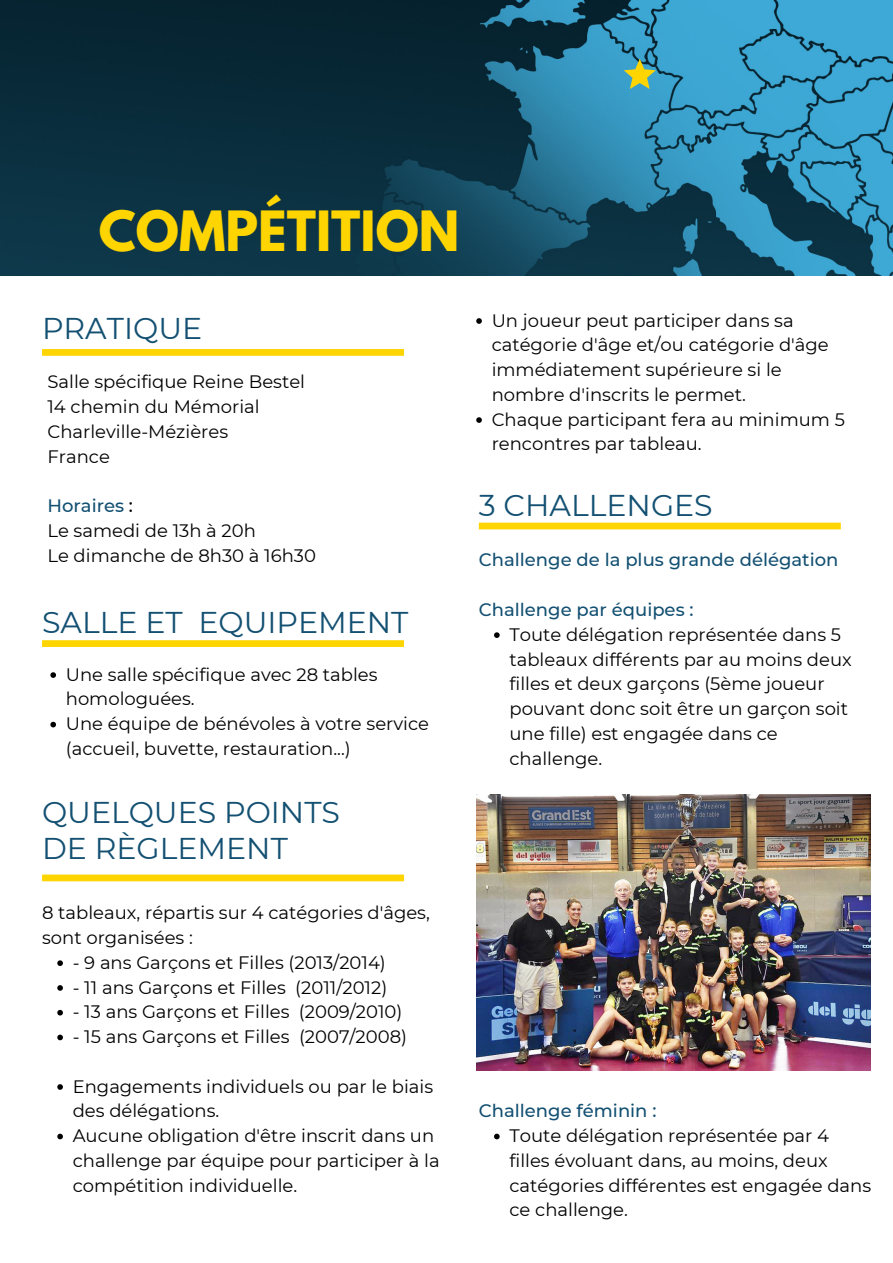
<style>
.page{position:relative;width:893px;height:1263px;background:#fff}
.page>*{position:absolute;margin:0;border:0;box-sizing:border-box;transform-origin:0 0}
.t1{font:700 49.12px "League Spartan";color:#fed501}
.t2{font:30px/35.5px "Montserrat";color:#135072}
.t3{font:18px/24.8px "Montserrat";color:#000}
.t4{font:500 18px "Montserrat";color:#135072}
.s1{color:#000}
</style>
<div class="page">
<img style="left:0;top:0;width:893px;height:276px">
<div style="left:42px;top:349px;width:362px;height:7px;background:#fed501"></div>
<div style="left:42px;top:874px;width:362px;height:7px;background:#fed501"></div>
<div style="left:479px;top:523px;width:362px;height:6px;background:#fed501"></div>
<div style="left:42px;top:640px;width:362px;height:7px;background:#fed501"></div>
<img style="left:476px;top:794px;width:394px;height:276px">
<svg style="left:494px;top:632px;width:6px;height:6px"></svg>
<svg style="left:57px;top:960px;width:6px;height:6px"></svg>
<svg style="left:57px;top:985px;width:6px;height:6px"></svg>
<svg style="left:57px;top:1010px;width:6px;height:5px"></svg>
<svg style="left:57px;top:1035px;width:6px;height:5px"></svg>
<svg style="left:57px;top:1084px;width:6px;height:6px"></svg>
<svg style="left:57px;top:1134px;width:6px;height:5px"></svg>
<svg style="left:624px;top:59px;width:32px;height:30px"></svg>
<svg style="left:50px;top:672px;width:6px;height:6px"></svg>
<svg style="left:50px;top:722px;width:6px;height:5px"></svg>
<svg style="left:476px;top:318px;width:6px;height:6px"></svg>
<svg style="left:476px;top:417px;width:6px;height:6px"></svg>
<svg style="left:494px;top:1134px;width:6px;height:5px"></svg>
<p class="t1" style="left:99px;top:206px;width:362px">COMPÉTITION</p>
<p class="t2" style="left:42px;top:310px;width:162px">PRATIQUE</p>
<p class="t3" style="left:47px;top:369px;width:259px">Salle spécifique Reine Bestel</p>
<p class="t3" style="left:47px;top:394px;width:214px">14 chemin du Mémorial</p>
<p class="t3" style="left:47px;top:419px;width:182px">Charleville-Mézières</p>
<p class="t3" style="left:47px;top:444px;width:64px">France</p>
<p class="t4" style="left:47px;top:495px;width:87px">Horaires <span class="s1">:</span></p>
<p class="t3" style="left:47px;top:518px;width:210px">Le samedi de 13h à 20h</p>
<p class="t3" style="left:47px;top:543px;width:270px">Le dimanche de 8h30 à 16h30</p>
<p class="t2" style="left:42px;top:605px;width:368px">SALLE ET EQUIPEMENT</p>
<p class="t3" style="left:66px;top:662px;width:313px">Une salle spécifique avec 28 tables homologuées.</p>
<p class="t3" style="left:66px;top:711px;width:365px">Une équipe de bénévoles à votre service (accueil, buvette, restauration...)</p>
<p class="t2" style="left:42px;top:795px;width:299px">QUELQUES POINTS<br>DE RÈGLEMENT</p>
<p class="t3" style="left:42px;top:900px;width:389px">8 tableaux, répartis sur 4 catégories d'âges, sont organisées :</p>
<p class="t3" style="left:73px;top:950px;width:315px">- 9 ans Garçons et Filles (2013/2014)</p>
<p class="t3" style="left:73px;top:975px;width:316px">- 11 ans Garçons et Filles (2011/2012)</p>
<p class="t3" style="left:73px;top:999px;width:331px">- 13 ans Garçons et Filles (2009/2010)</p>
<p class="t3" style="left:73px;top:1024px;width:336px">- 15 ans Garçons et Filles (2007/2008)</p>
<p class="t3" style="left:73px;top:1074px;width:362px">Engagements individuels ou par le biais des délégations.</p>
<p class="t3" style="left:73px;top:1123px;width:368px">Aucune obligation d'être inscrit dans un challenge par équipe pour participer à la compétition individuelle.</p>
<p class="t3" style="left:491px;top:308px;width:338px">Un joueur peut participer dans sa catégorie d'âge et/ou catégorie d'âge immédiatement supérieure si le nombre d'inscrits le permet.</p>
<p class="t3" style="left:491px;top:407px;width:355px">Chaque participant fera au minimum 5 rencontres par tableau.</p>
<p class="t2" style="left:479px;top:487px;width:235px">3 CHALLENGES</p>
<p class="t4" style="left:479px;top:549px;width:361px">Challenge de la plus grande délégation</p>
<p class="t4" style="left:479px;top:599px;width:216px">Challenge par équipes :</p>
<p class="t3" style="left:509px;top:622px;width:344px">Toute délégation représentée dans 5 tableaux différents par au moins deux filles et deux garçons (5ème joueur pouvant donc soit être un garçon soit une fille) est engagée dans ce challenge.</p>
<p class="t4" style="left:479px;top:1100px;width:179px">Challenge féminin :</p>
<p class="t3" style="left:509px;top:1123px;width:363px">Toute délégation représentée par 4 filles évoluant dans, au moins, deux catégories différentes est engagée dans ce challenge.</p>
</div>
